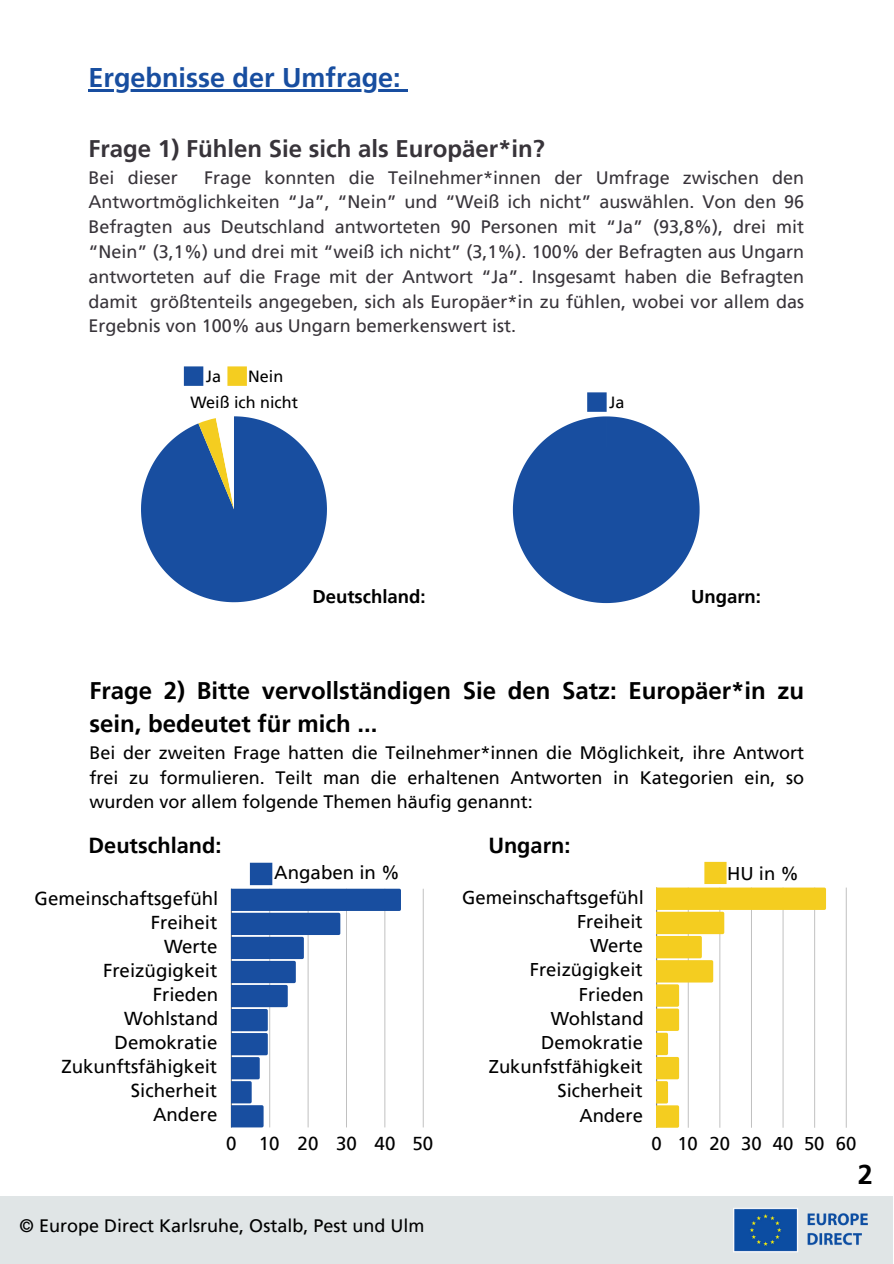
<style>
.page{position:relative;width:894px;height:1264px;background:#fff}
.page>*{position:absolute;margin:0;border:0;box-sizing:border-box;transform-origin:0 0}
.t1{font:700 27px "Frutiger LT Pro";color:#184ea0}
.t2{font:700 27px "Frutiger LT Pro";color:#000}
.t3{font:700 24px/32.7px "Frutiger LT Pro";color:#000}
.t4{font:700 24px "Frutiger LT Pro";color:#38343a}
.t5{font:700 21.75px "Frutiger LT Pro";color:#000}
.t6{font:18.75px/24px "Frutiger LT Pro";color:#000;text-align:right}
.t7{font:18.45px/24.2px "Frutiger LT Pro";color:#000;text-align:right}
.t8{font:700 18.45px "Frutiger LT Pro";color:#000}
.t9{font:18px/24.8px "Frutiger LT Pro";color:#38343a;text-align:justify}
.t10{font:18px/24.8px "Frutiger LT Pro";color:#000;text-align:justify}
.t11{font:16.2px/25.8px "Frutiger LT Pro";color:#000}
</style>
<div class="page">
<div style="left:184px;top:366px;width:19px;height:20px;background:#184ea0"></div>
<div style="left:227px;top:366px;width:20px;height:20px;background:#f4cd20"></div>
<svg style="left:141px;top:416px;width:186px;height:186px"></svg>
<div style="left:587px;top:392px;width:19px;height:20px;background:#184ea0"></div>
<svg style="left:512px;top:416px;width:187px;height:187px"></svg>
<hr style="left:89px;top:89px;width:311px;height:2px;background:#184ea0">
<svg style="left:400px;top:89px;width:8px;height:2px"></svg>
<div style="left:250px;top:862px;width:22px;height:23px;background:#184ea0"></div>
<hr style="left:423px;top:888px;width:1px;height:239px;background:#d0d0d0">
<svg style="left:231px;top:888px;width:170px;height:239px"></svg>
<div style="left:704px;top:861px;width:22px;height:23px;background:#f4cd20"></div>
<hr style="left:845px;top:887px;width:1px;height:240px;background:#f0f0f0">
<svg style="left:656px;top:887px;width:169px;height:240px"></svg>
<div style="left:0;top:1196px;width:893px;height:67px;background:#e0e5e6"></div>
<img style="left:733px;top:1208px;width:135px;height:44px">
<h1 class="t1" style="left:89px;top:61px;width:313px">Ergebnisse der Umfrage:</h1>
<p class="t4" style="left:89px;top:134px;width:458px">Frage 1) Fühlen Sie sich als Europäer*in?</p>
<p class="t9" style="left:89px;top:165px;width:91px">Bei dieser</p>
<p class="t9" style="left:89px;top:165px;width:717px;text-indent:116px">Frage konnten die Teilnehmer*innen der Umfrage zwischen den Antwortmöglichkeiten “Ja”, “Nein” und “Weiß ich nicht” auswählen. Von den 96<br>Befragten aus Deutschland antworteten 90 Personen mit “Ja” (93,8%), drei mit “Nein” (3,1%) und drei mit “weiß ich nicht” (3,1%). 100% der Befragten aus Ungarn antworteten auf die Frage mit der Antwort “Ja”. Insgesamt haben die Befragten damit größtenteils angegeben, sich als Europäer*in zu fühlen, wobei vor allem das Ergebnis von 100% aus Ungarn bemerkenswert ist.</p>
<p class="t11" style="left:190px;top:363px;width:109px;text-indent:58px">Nein<br>Weiß ich nicht</p>
<p class="t11" style="left:206px;top:363px;width:17px">Ja</p>
<p class="t11" style="left:609px;top:389px;width:17px">Ja</p>
<h3 class="t8" style="left:312px;top:585px;width:115px">Deutschland:</h3>
<h3 class="t8" style="left:691px;top:585px;width:71px">Ungarn:</h3>
<p class="t3" style="left:89px;top:674px;width:716px">Frage 2) Bitte vervollständigen Sie den Satz: Europäer*in zu sein, bedeutet für mich ...</p>
<p class="t10" style="left:89px;top:740px;width:716px">Bei der zweiten Frage hatten die Teilnehmer*innen die Möglichkeit, ihre Antwort frei zu formulieren. Teilt man die erhaltenen Antworten in Kategorien ein, so wurden vor allem folgende Themen häufig genannt:</p>
<p class="t5" style="left:89px;top:832px;width:134px">Deutschland:</p>
<h2 class="t5" style="left:488px;top:832px;width:84px">Ungarn:</h2>
<p class="t6" style="left:35px;top:886px;width:185px">Gemeinschaftsgefühl<br>Freiheit<br>Werte<br>Freizügigkeit<br>Frieden<br>Wohlstand<br>Demokratie<br>Zukunftsfähigkeit<br>Sicherheit<br>Andere</p>
<p class="t6" style="left:274px;top:860px;width:127px">Angaben in %</p>
<p class="t6" style="left:226px;top:1131px;width:208px">0 10 20 30 40 50</p>
<p class="t7" style="left:462px;top:885px;width:183px">Gemeinschaftsgefühl<br>Freiheit<br>Werte<br>Freizügigkeit<br>Frieden<br>Wohlstand<br>Demokratie<br>Zukunfstfähigkeit<br>Sicherheit<br>Andere</p>
<p class="t7" style="left:726px;top:860px;width:73px">HU in %</p>
<p class="t7" style="left:651px;top:1131px;width:206px">0 10 20 30 40 50 60</p>
<p class="t2" style="left:857px;top:1157px;width:17px">2</p>
<p class="t10" style="left:20px;top:1213px;width:406px">© Europe Direct Karlsruhe, Ostalb, Pest und Ulm</p>
</div>
